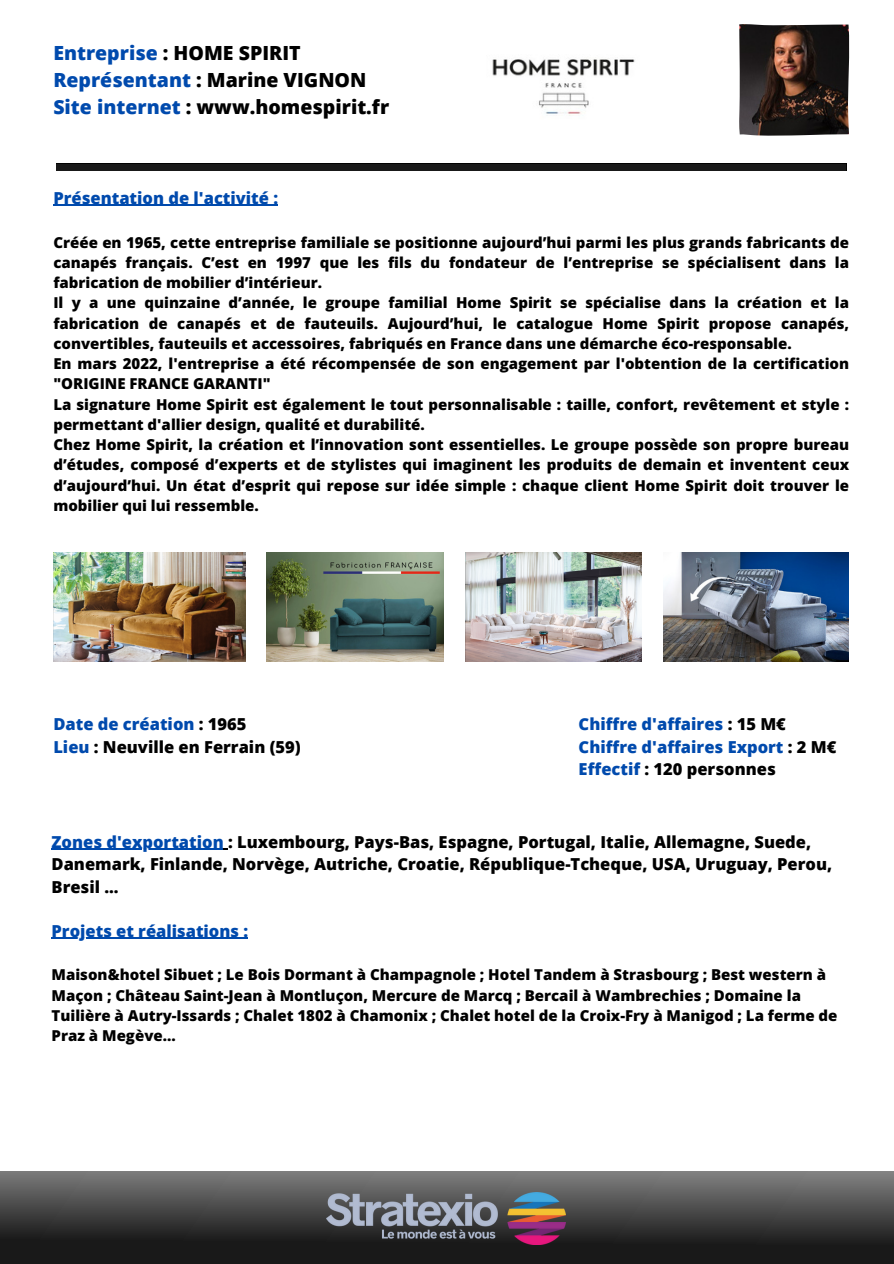
<style>
.page{position:relative;width:894px;height:1264px;background:#fff}
.page>*{position:absolute;margin:0;border:0;box-sizing:border-box;transform-origin:0 0}
.t1{font:800 19.5px/27px "Open Sans";color:#000}
.t2{font:800 16.5px/22.5px "Open Sans";color:#000}
.t3{font:800 16.5px "Open Sans";color:#004aad}
.t4{font:800 15px/20.2px "Open Sans";color:#000;text-align:justify}
.s1{color:#004aad}
.s2{color:#000}
</style>
<div class="page">
<img style="left:53px;top:552px;width:193px;height:110px">
<img style="left:739px;top:24px;width:109px;height:112px">
<img style="left:267px;top:552px;width:176px;height:110px">
<img style="left:465px;top:552px;width:176px;height:110px">
<img style="left:663px;top:552px;width:185px;height:109px">
<div style="left:0;top:1171px;width:893px;height:92px;background:linear-gradient(to bottom,#7b7b7b,#090909)"></div>
<img style="left:327px;top:1192px;width:172px;height:52px">
<img style="left:506px;top:1192px;width:59px;height:52px">
<div style="left:56px;top:164px;width:790px;height:7px;background:#191919"></div>
<img style="left:492px;top:59px;width:143px;height:57px">
<hr style="left:53px;top:205px;width:225px;height:1px;background:#004aad">
<hr style="left:52px;top:848px;width:172px;height:1px;background:#004aad">
<hr style="left:52px;top:937px;width:196px;height:1px;background:#004aad">
<p class="t1" style="left:53px;top:39px;width:337px"><span class="s1">Entreprise</span> : HOME SPIRIT<br><span class="s1">Représentant</span> : Marine VIGNON<br><span class="s1">Site internet</span> : www.homespirit.fr</p>
<p class="t3" style="left:53px;top:186px;width:226px">Présentation de l'activité :</p>
<p class="t4" style="left:53px;top:232px;width:797px">Créée en 1965, cette entreprise familiale se positionne aujourd’hui parmi les plus grands fabricants de canapés français. C’est en 1997 que les fils du fondateur de l’entreprise se spécialisent dans la fabrication de mobilier d’intérieur.</p>
<p class="t4" style="left:53px;top:292px;width:797px">Il y a une quinzaine d’année, le groupe familial Home Spirit se spécialise dans la création et la fabrication de canapés et de fauteuils. Aujourd’hui, le catalogue Home Spirit propose canapés, convertibles, fauteuils et accessoires, fabriqués en France dans une démarche éco-responsable.</p>
<p class="t4" style="left:53px;top:353px;width:797px">En mars 2022, l'entreprise a été récompensée de son engagement par l'obtention de la certification "ORIGINE FRANCE GARANTI"</p>
<p class="t4" style="left:53px;top:394px;width:797px">La signature Home Spirit est également le tout personnalisable : taille, confort, revêtement et style : permettant d'allier design, qualité et durabilité.</p>
<p class="t4" style="left:53px;top:434px;width:797px">Chez Home Spirit, la création et l’innovation sont essentielles. Le groupe possède son propre bureau d’études, composé d’experts et de stylistes qui imaginent les produits de demain et inventent ceux d’aujourd’hui. Un état d’esprit qui repose sur idée simple : chaque client Home Spirit doit trouver le mobilier qui lui ressemble.</p>
<p class="t3" style="left:53px;top:712px;width:195px">Date de création <span class="s2">: 1965</span></p>
<p class="t2" style="left:53px;top:735px;width:249px"><span class="s1">Lieu</span> : Neuville en Ferrain (59)</p>
<p class="t3" style="left:578px;top:712px;width:209px">Chiffre d'affaires <span class="s2">: 15 M€</span></p>
<p class="t3" style="left:578px;top:735px;width:259px">Chiffre d'affaires Export <span class="s2">: 2 M€</span></p>
<p class="t2" style="left:578px;top:757px;width:199px"><span class="s1">Effectif</span> : 120 personnes</p>
<p class="t2" style="left:52px;top:830px;width:782px"><span class="s1">Zones d'exportation</span> : Luxembourg, Pays-Bas, Espagne, Portugal, Italie, Allemagne, Suede,<br>Danemark, Finlande, Norvège, Autriche, Croatie, République-Tcheque, USA, Uruguay, Perou,<br>Bresil ...</p>
<p class="t3" style="left:52px;top:918px;width:198px">Projets et réalisations :</p>
<p class="t4" style="left:52px;top:964px;width:787px;text-align:left">Maison&amp;hotel Sibuet ; Le Bois Dormant à Champagnole ; Hotel Tandem à Strasbourg ; Best western à Maçon ; Château Saint-Jean à Montluçon, Mercure de Marcq ; Bercail à Wambrechies ; Domaine la Tuilière à Autry-Issards ; Chalet 1802 à Chamonix ; Chalet hotel de la Croix-Fry à Manigod ; La ferme de Praz à Megève...</p>
</div>
